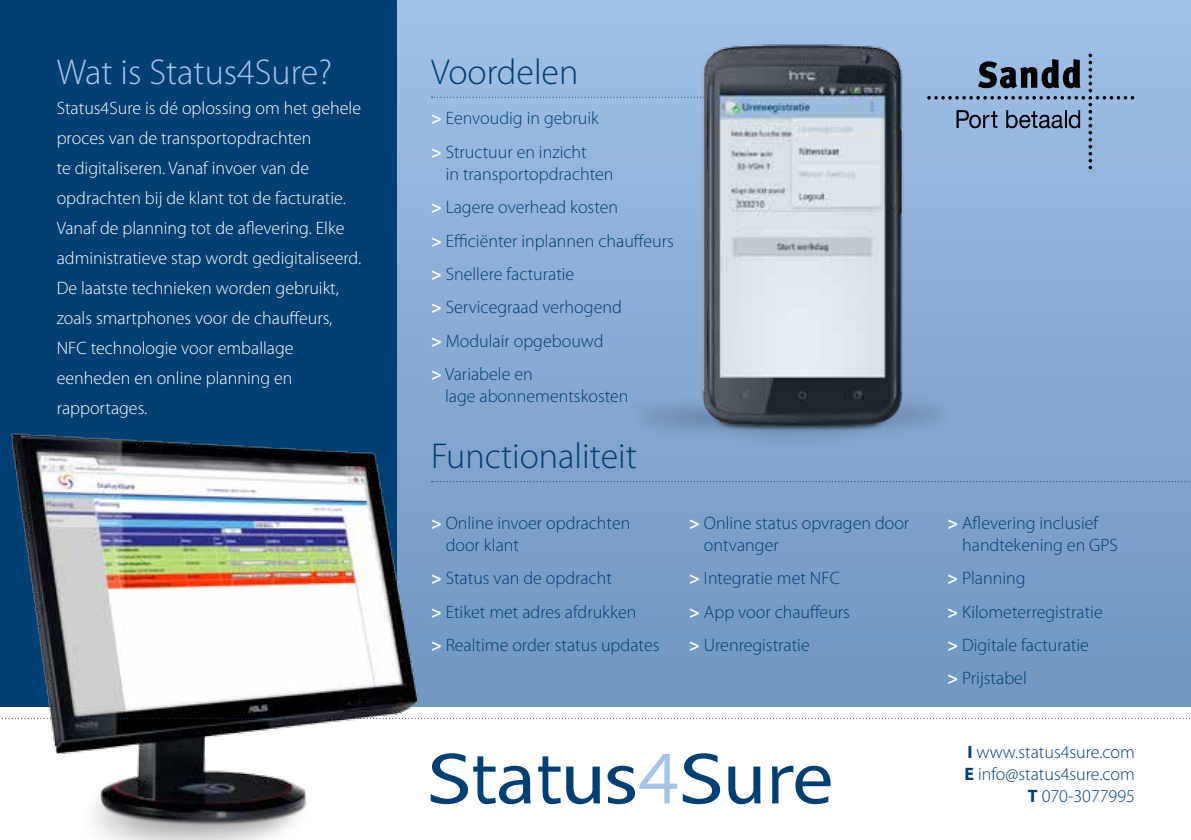
<style>
.page{position:relative;width:1191px;height:840px;background:#fff}
.page>*{position:absolute;margin:0;border:0;box-sizing:border-box;transform-origin:0 0}
.t1{font:300 36px "Myriad Pro";color:#003f73}
.t2{font:300 36px "Myriad Pro";color:#a3c4e9}
.t3{font:300 18px/33.4px "Myriad Pro";color:#003f73}
.t4{font:300 18px/30px "Myriad Pro";color:#fff}
.s1{font-weight:700;color:#fff}
.s2{font-weight:700}
</style>
<div class="page">
<div style="left:173px;top:0;width:1018px;height:706px;background:linear-gradient(to bottom,#a1c0e7,#7095c1)"></div>
<div style="left:0;top:0;width:397px;height:706px;background:#003f73"></div>
<svg style="left:538px;top:756px;width:62px;height:47px"></svg>
<svg style="left:728px;top:766px;width:32px;height:37px"></svg>
<svg style="left:772px;top:765px;width:58px;height:38px"></svg>
<svg style="left:477px;top:756px;width:54px;height:47px"></svg>
<svg style="left:607px;top:753px;width:113px;height:50px"></svg>
<img style="left:0;top:381px;width:477px;height:458px">
<svg style="left:431px;top:481px;width:760px;height:1px"></svg>
<svg style="left:431px;top:97px;width:183px;height:1px"></svg>
<svg style="left:0;top:717px;width:477px;height:1px"></svg>
<img style="left:614px;top:0;width:378px;height:447px">
<svg style="left:927px;top:54px;width:207px;height:115px;background:#87a4c7"></svg>
<h1 class="t1" style="left:431px;top:52px;width:149px">Voordelen</h1>
<h1 class="t2" style="left:57px;top:52px;width:277px">Wat is Status4Sure?</h1>
<p class="t4" style="left:57px;top:93px;width:306px">Status4Sure is dé oplossing om het gehele proces van de transportopdrachten<br>te digitaliseren. Vanaf invoer van de opdrachten bij de klant tot de facturatie.<br>Vanaf de planning tot de aflevering. Elke administratieve stap wordt gedigitaliseerd.<br>De laatste technieken worden gebruikt, zoals smartphones voor de chauffeurs, NFC technologie voor emballage eenheden en online planning en rapportages.</p>
<p class="t3" style="left:431px;top:102px;width:169px"><span class="s1">&gt;</span> Eenvoudig in gebruik <span class="s1">&gt;</span> Structuur en inzicht</p>
<p class="t3" style="left:431px;top:157px;width:244px;text-indent:15px">in transportopdrachten<br><span class="s1">&gt;</span> Lagere overhead kosten<br><span class="s1">&gt;</span> Efficiënter inplannen chauffeurs <span class="s1">&gt;</span> Snellere facturatie<br><span class="s1">&gt;</span> Servicegraad verhogend<br><span class="s1">&gt;</span> Modulair opgebouwd<br><span class="s1">&gt;</span> Variabele en</p>
<p class="t3" style="left:445px;top:379px;width:185px">lage abonnementskosten</p>
<h1 class="t1" style="left:431px;top:435px;width:207px">Functionaliteit</h1>
<p class="t3" style="left:446px;top:512px;width:186px;line-height:22px;text-indent:-15px"><span class="s1">&gt;</span> Online invoer opdrachten door klant</p>
<p class="t3" style="left:431px;top:561px;width:230px"><span class="s1">&gt;</span> Status van de opdracht<br><span class="s1">&gt;</span> Etiket met adres afdrukken<br><span class="s1">&gt;</span> Realtime order status updates</p>
<p class="t3" style="left:704px;top:512px;width:207px;line-height:22px;text-indent:-15px"><span class="s1">&gt;</span> Online status opvragen door ontvanger</p>
<p class="t3" style="left:689px;top:561px;width:162px"><span class="s1">&gt;</span> Integratie met NFC <span class="s1">&gt;</span> App voor chauffeurs <span class="s1">&gt;</span> Urenregistratie</p>
<p class="t3" style="left:962px;top:512px;width:157px;line-height:22px;text-indent:-15px"><span class="s1">&gt;</span> Aflevering inclusief handtekening en GPS</p>
<p class="t3" style="left:947px;top:561px;width:157px"><span class="s1">&gt;</span> Planning<br><span class="s1">&gt;</span> Kilometerregistratie <span class="s1">&gt;</span> Digitale facturatie <span class="s1">&gt;</span> Prijstabel</p>
<p class="t3" style="left:964px;top:741px;width:172px;line-height:22px;text-align:right"><span class="s2">I</span> www.status4sure.com<br><span class="s2">E</span> info@status4sure.com<br><span class="s2">T</span> 070-3077995</p>
</div>
